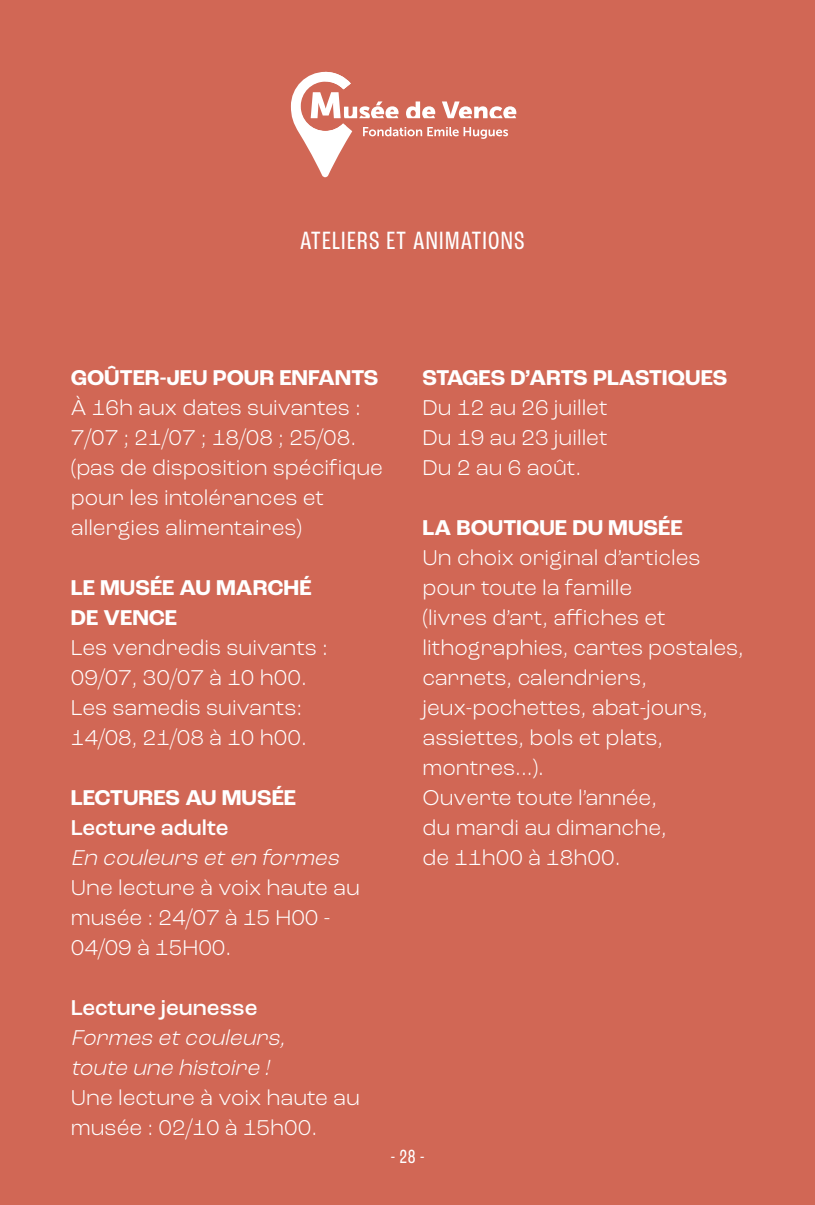
<style>
.page{position:relative;width:815px;height:1205px;background:#d16755}
.page>*{position:absolute;margin:0;border:0;box-sizing:border-box;transform-origin:0 0}
.t1{font:condensed 26.25px "Roc Grotesk";letter-spacing:.05em;color:#fff}
.t2{font:300 22.5px/30px "Roc Grotesk";color:#fff}
.t3{font:700 22.5px/30px "Roc Grotesk";color:#fff}
.t4{font:italic 300 22.5px/30px "Roc Grotesk";color:#fff}
.t5{font:500 22.5px "Roc Grotesk";color:#fff}
.t6{font:condensed 20px "Roc Grotesk";color:#fff}
</style>
<div class="page">
<svg style="left:291px;top:72px;width:225px;height:105px"></svg>
<p class="t1" style="left:300px;top:225px;width:226px">ATELIERS ET ANIMATIONS</p>
<p class="t3" style="left:71px;top:363px;width:309px">GOÛTER-JEU POUR ENFANTS</p>
<p class="t2" style="left:71px;top:393px;width:314px">À 16h aux dates suivantes :<br>7/07 ; 21/07 ; 18/08 ; 25/08. (pas de disposition spécifique pour les intolérances et allergies alimentaires)</p>
<p class="t3" style="left:71px;top:573px;width:242px">LE MUSÉE AU MARCHÉ<br>DE VENCE</p>
<p class="t2" style="left:71px;top:632px;width:259px">Les vendredis suivants :<br>09/07, 30/07 à 10 h00.<br>Les samedis suivants:<br>14/08, 21/08 à 10 h00.</p>
<p class="t3" style="left:71px;top:783px;width:227px">LECTURES AU MUSÉE</p>
<p class="t5" style="left:71px;top:814px;width:159px">Lecture adulte</p>
<p class="t4" style="left:71px;top:843px;width:275px">En couleurs eten formes</p>
<p class="t2" style="left:71px;top:873px;width:291px">Une lecture à voix haute au musée : 24/07 à 15 H00 -<br>04/09 à 15H00.</p>
<p class="t3" style="left:423px;top:363px;width:306px">STAGES D’ARTS PLASTIQUES</p>
<p class="t2" style="left:423px;top:393px;width:187px;text-align:justify">Du 12 au 26 juillet Du 19 au 23 juillet Du 2 au 6 août.</p>
<p class="t3" style="left:423px;top:513px;width:262px">LA BOUTIQUE DU MUSÉE</p>
<p class="t2" style="left:423px;top:543px;width:323px">Un choix original d’articles pour toute la famille<br>(livres d’art, affiches et lithographies, cartes postales, carnets, calendriers, jeux-pochettes, abat-jours, assiettes, bols et plats, montres...).<br>Ouverte toute l’année,<br>du mardi au dimanche,<br>de 11h00 à 18h00.</p>
<p class="t5" style="left:71px;top:994px;width:188px">Lecture jeunesse</p>
<p class="t4" style="left:71px;top:1023px;width:222px">Formes etcouleurs, toute une histoire !</p>
<p class="t2" style="left:71px;top:1083px;width:291px">Une lecture à voix haute au musée : 02/10 à 15h00.</p>
<p class="t6" style="left:391px;top:1145px;width:36px">- 28 -</p>
</div>
